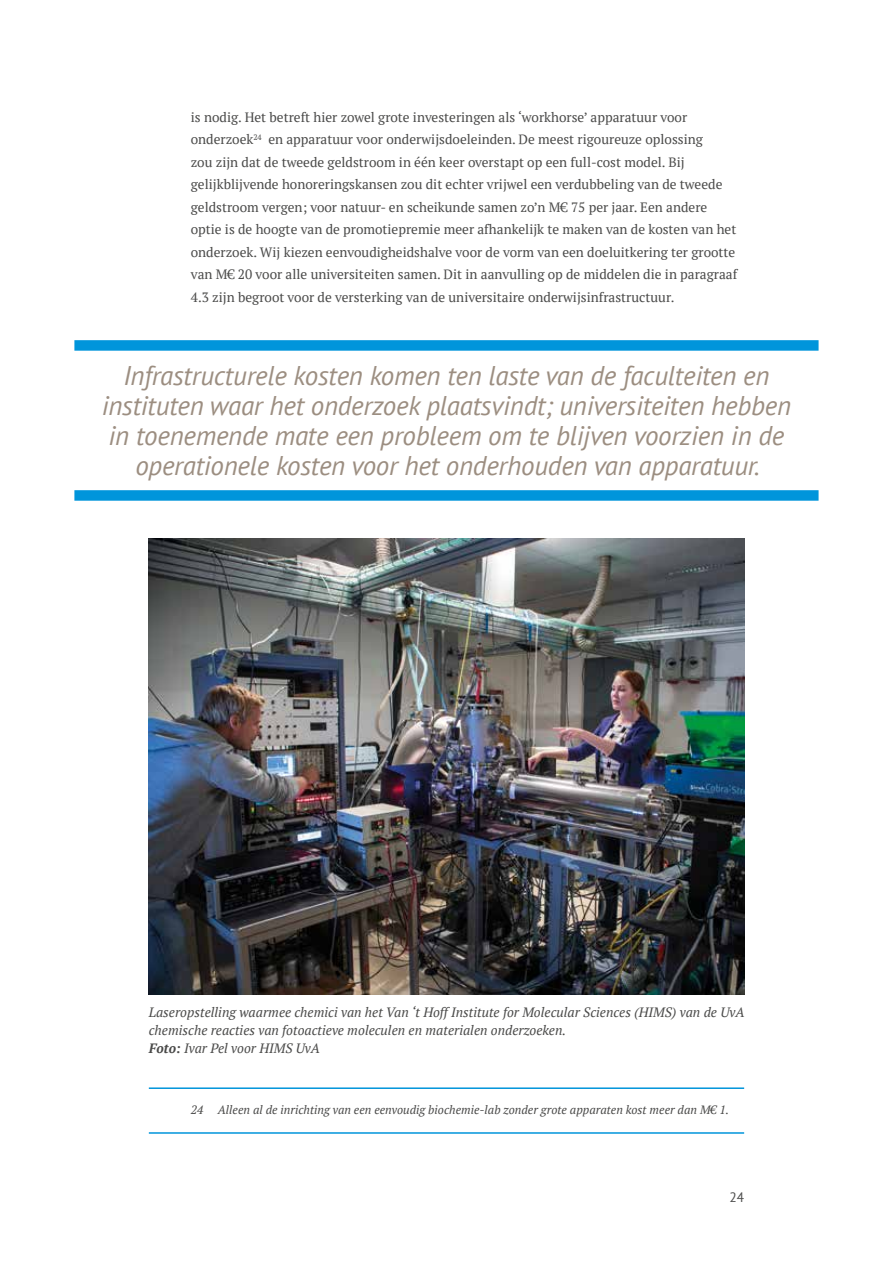
<style>
.page{position:relative;width:893px;height:1263px;background:#fff}
.page>*{position:absolute;margin:0;border:0;box-sizing:border-box;transform-origin:0 0}
.t1{font:italic 27px/30px "PT Sans";letter-spacing:-.01em;color:#9c8e81;text-align:center}
.t2{font:13.5px/22.5px "PT Serif";color:#4a4a49}
.t3{font:italic 13.5px/18px "PT Serif";color:#4a4a49}
.t4{font:13.5px "PT Sans";color:#4a4a49}
.t5{font:italic 12px "PT Serif";color:#4a4a49}
.s1{font-weight:700}
</style>
<div class="page">
<hr style="left:149px;top:1087px;width:595px;height:2px;background:#0095db">
<hr style="left:149px;top:1132px;width:595px;height:2px;background:#0095db">
<div style="left:74px;top:340px;width:745px;height:11px;background:#0095db"></div>
<div style="left:74px;top:490px;width:745px;height:11px;background:#0095db"></div>
<img style="left:149px;top:539px;width:595px;height:455px">
<p class="t2" style="left:191px;top:105px;width:548px">is nodig. Het betreft hier zowel grote investeringen als ‘workhorse’ apparatuur voor onderzoek<sup>24</sup> en apparatuur voor onderwijsdoeleinden. De meest rigoureuze oplossing<br>zou zijn dat de tweede geldstroom in één keer overstapt op een full-cost model. Bij gelijkblijvende honoreringskansen zou dit echter vrijwel een verdubbeling van de tweede geldstroom vergen; voor natuur- en scheikunde samen zo’n M€ 75 per jaar. Een andere optie is de hoogte van de promotiepremie meer afhankelijk te maken van de kosten van het onderzoek. Wij kiezen eenvoudigheidshalve voor de vorm van een doeluitkering ter grootte van M€ 20 voor alle universiteiten samen. Dit in aanvulling op de middelen die in paragraaf 4.3 zijn begroot voor de versterking van de universitaire onderwijsinfrastructuur.</p>
<p class="t1" style="left:102px;top:360px;width:691px">Infrastructurele kosten komen ten laste van de faculteiten en instituten waar het onderzoek plaatsvindt; universiteiten hebben in toenemende mate een probleem om te blijven voorzien in de operationele kosten voor het onderhouden van apparatuur.</p>
<p class="t3" style="left:149px;top:1003px;width:597px">Laseropstelling waarmee chemici van het Van ‘t Hoff Institute for Molecular Sciences (HIMS) van de UvA chemische reacties van fotoactieve moleculen en materialen onderzoeken.<br><span class="s1">Foto:</span> Ivar Pel voor HIMS UvA</p>
<p class="t5" style="left:191px;top:1102px;width:540px">24 Alleen al de inrichting van een eenvoudig biochemie-lab zonder grote apparaten kost meer dan M€ 1.</p>
<p class="t4" style="left:729px;top:1188px;width:16px">24</p>
</div>
